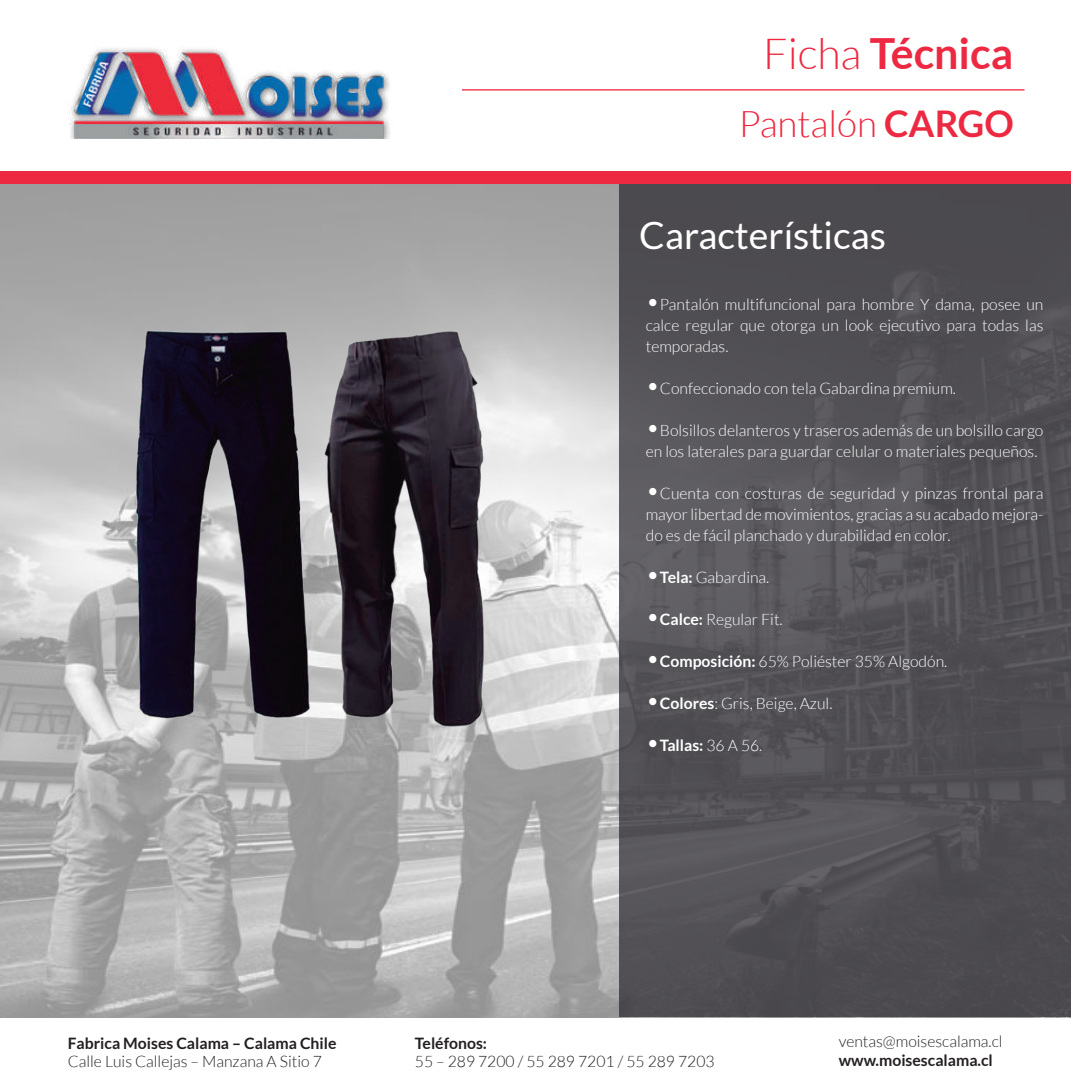
<style>
.page{position:relative;width:1071px;height:1092px;background:#fff}
.page>*{position:absolute;margin:0;border:0;box-sizing:border-box;transform-origin:0 0}
.t1{font:700 42.88px "Lato";color:#ed2942}
.t2{font:37.45px "Lato";color:#fff}
.t3{font:300 36.75px "Lato";color:#ed2942}
.t4{font:300 15.75px/21px "Lato";color:#fff;text-align:justify}
.t5{font:300 15.75px "Lato";color:#231f20}
.t6{font:700 15.75px "Lato";color:#231f20}
.t7{font:700 15.75px "Lato";color:#fff}
.s1{font-weight:300}
.s2{font-weight:700}
.s3{font-size:24.5px}
.s4{font-weight:300;font-size:24.5px}
</style>
<div class="page">
<img style="left:69px;top:48px;width:321px;height:90px">
<img style="left:0;top:184px;width:620px;height:832px">
<div style="left:620px;top:180px;width:451px;height:836px;background:linear-gradient(to right,#57555a,#4e4c51)"></div>
<div style="left:0;top:171px;width:1071px;height:13px;background:#ed2942"></div>
<hr style="left:462px;top:89px;width:563px;height:1px;background:#ed2942">
<img style="left:68px;top:273px;width:483px;height:483px">
<h1 class="t1" style="left:763px;top:29px;width:251px"><span class="s1">Ficha</span> Técnica</h1>
<h3 class="t3" style="left:739px;top:104px;width:276px">Pantalón <span class="s2">CARGO</span></h3>
<h2 class="t2" style="left:639px;top:214px;width:248px">Características</h2>
<p class="t4" style="left:646px;top:293px;width:399px"><span class="s3">•</span>Pantalón multifuncional para hombre Y dama, posee un calce regular que otorga un look ejecutivo para todas las temporadas.</p>
<p class="t4" style="left:646px;top:377px;width:312px"><span class="s3">•</span>Confeccionado con tela Gabardina premium.</p>
<p class="t4" style="left:646px;top:419px;width:399px"><span class="s3">•</span>Bolsillos delanteros y traseros además de un bolsillo cargo en los laterales para guardar celular o materiales pequeños.</p>
<p class="t4" style="left:646px;top:482px;width:399px"><span class="s3">•</span>Cuenta con costuras de seguridad y pinzas frontal para mayor libertad de movimientos, gracias a su acabado mejora&shy;do es de fácil planchado y durabilidad en color.</p>
<p class="t4" style="left:646px;top:566px;width:125px"><span class="s3">•</span><span class="s2">Tela:</span> Gabardina.</p>
<p class="t4" style="left:646px;top:608px;width:138px"><span class="s3">•</span><span class="s2">Calce:</span> Regular Fit.</p>
<p class="t4" style="left:646px;top:650px;width:303px"><span class="s3">•</span><span class="s2">Composición:</span> 65% Poliéster 35% Algodón.</p>
<p class="t4" style="left:646px;top:692px;width:188px"><span class="s3">•</span><span class="s2">Colores</span>: Gris, Beige, Azul.</p>
<p class="t7" style="left:646px;top:736px;width:118px"><span class="s4">•</span>Tallas: <span class="s1">36 A 56.</span></p>
<p class="t6" style="left:68px;top:1033px;width:270px">Fabrica Moises Calama – Calama Chile</p>
<p class="t5" style="left:68px;top:1053px;width:256px">Calle Luis Callejas – Manzana A Sitio 7</p>
<p class="t6" style="left:415px;top:1033px;width:74px">Teléfonos:</p>
<p class="t5" style="left:415px;top:1053px;width:301px">55 – 289 7200 / 55 289 7201 / 55 289 7203</p>
<p class="t5" style="left:839px;top:1032px;width:165px">ventas@moisescalama.cl</p>
<p class="t6" style="left:839px;top:1050px;width:156px">www.moisescalama.cl</p>
</div>
